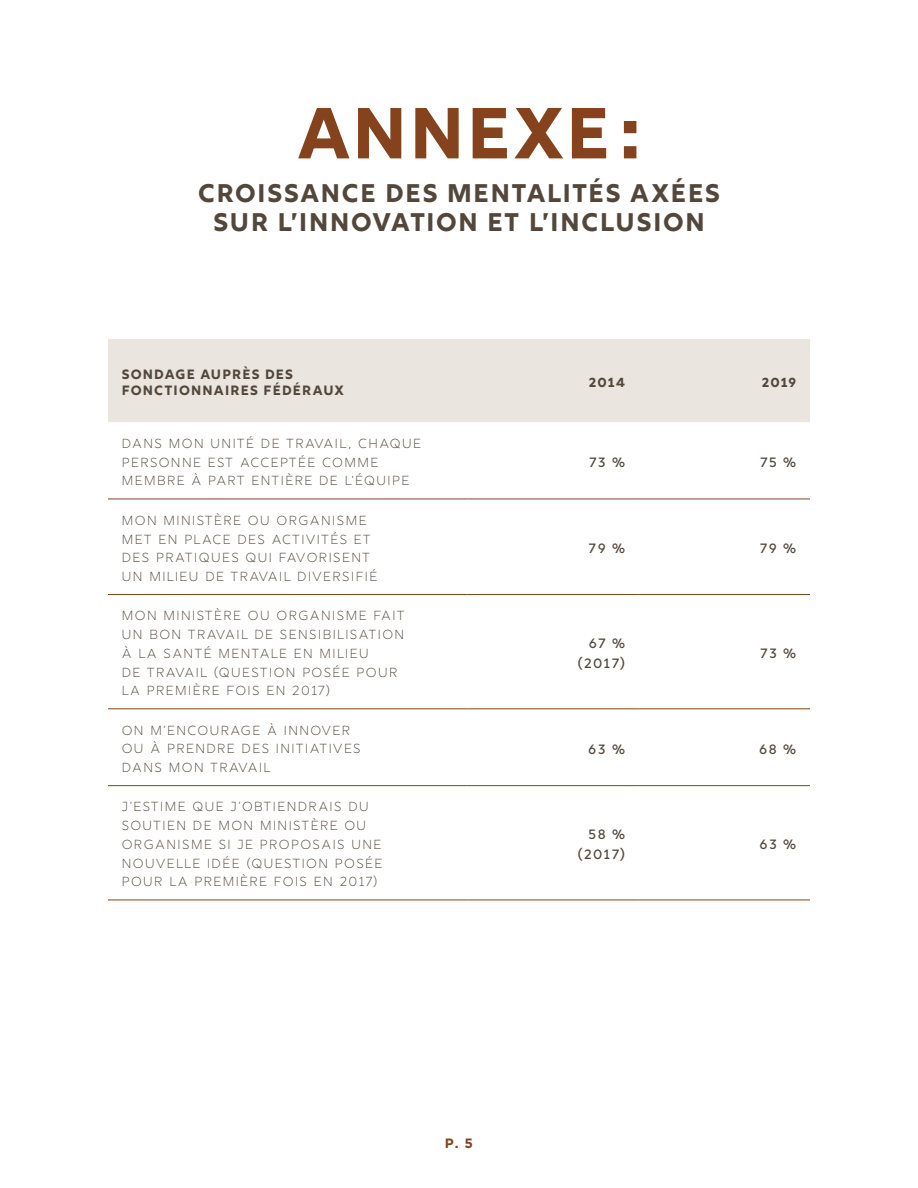
<style>
.page{position:relative;width:918px;height:1188px;background:#fff}
.page>*{position:absolute;margin:0;border:0;box-sizing:border-box;transform-origin:0 0}
.t1{font:72px "Rig Bold Face";letter-spacing:-.01em;color:#84431d}
.t2{font:25.5px/29px "Rig Bold Face";letter-spacing:.02em;color:#53473b;text-align:center}
.t3{font:13.5px/20.2px "Rig Medium Face";letter-spacing:.07em;color:#53473b;text-align:right}
.t4{font:13.5px/16.2px "Rig Bold Face";letter-spacing:.04em;color:#53473b}
.t5{font:700 13.5px "Gotham";color:#84431d}
.t6{font:13.2px/18.8px "Rig Light Face";letter-spacing:.06em;color:#53473b}
.t7{font:13.2px "Rig Bold Face";letter-spacing:.04em;color:#53473b}
</style>
<div class="page">
<div style="left:108px;top:339px;width:702px;height:83px;background:#eae6df"></div>
<hr style="left:108px;top:499px;width:360px;height:1px;background:#84431d">
<hr style="left:468px;top:499px;width:171px;height:1px;background:#84431d">
<hr style="left:639px;top:499px;width:171px;height:1px;background:#84431d">
<hr style="left:108px;top:594px;width:360px;height:1px;background:#84431d">
<hr style="left:468px;top:594px;width:171px;height:1px;background:#84431d">
<hr style="left:639px;top:594px;width:171px;height:1px;background:#84431d">
<hr style="left:108px;top:709px;width:360px;height:1px;background:#84431d">
<hr style="left:468px;top:709px;width:171px;height:1px;background:#84431d">
<hr style="left:639px;top:709px;width:171px;height:1px;background:#84431d">
<hr style="left:108px;top:785px;width:360px;height:1px;background:#84431d">
<hr style="left:468px;top:785px;width:171px;height:1px;background:#84431d">
<hr style="left:639px;top:785px;width:171px;height:1px;background:#84431d">
<hr style="left:108px;top:900px;width:360px;height:1px;background:#84431d">
<hr style="left:468px;top:900px;width:171px;height:1px;background:#84431d">
<hr style="left:639px;top:900px;width:171px;height:1px;background:#84431d">
<h1 class="t1" style="left:295px;top:89px;width:349px">ANNEXE :</h1>
<h2 class="t2" style="left:197px;top:181px;width:525px">CROISSANCE DES MENTALITÉS AXÉES<br>SUR L’INNOVATION ET L’INCLUSION</h2>
<p class="t4" style="left:122px;top:367px;width:224px">SONDAGE AUPRÈS DES<br>FONCTIONNAIRES FÉDÉRAUX</p>
<p class="t7" style="left:588px;top:374px;width:38px">2014</p>
<p class="t7" style="left:761px;top:374px;width:37px">2019</p>
<p class="t6" style="left:121px;top:435px;width:301px">DANS MON UNITÉ DE TRAVAIL, CHAQUE<br>PERSONNE EST ACCEPTÉE COMME<br>MEMBRE À PART ENTIÈRE DE L'ÉQUIPE</p>
<p class="t6" style="left:122px;top:512px;width:258px">MON MINISTÈRE OU ORGANISME<br>MET EN PLACE DES ACTIVITÉS ET<br>DES PRATIQUES QUI FAVORISENT<br>UN MILIEU DE TRAVAIL DIVERSIFIÉ</p>
<p class="t6" style="left:122px;top:608px;width:285px">MON MINISTÈRE OU ORGANISME FAIT<br>UN BON TRAVAIL DE SENSIBILISATION<br>À LA SANTÉ MENTALE EN MILIEU<br>DE TRAVAIL (QUESTION POSÉE POUR<br>LA PREMIÈRE FOIS EN 2017)</p>
<p class="t6" style="left:122px;top:722px;width:241px">ON M’ENCOURAGE À INNOVER<br>OU À PRENDRE DES INITIATIVES<br>DANS MON TRAVAIL</p>
<p class="t6" style="left:122px;top:799px;width:263px">J’ESTIME QUE J’OBTIENDRAIS DU<br>SOUTIEN DE MON MINISTÈRE OU<br>ORGANISME SI JE PROPOSAIS UNE<br>NOUVELLE IDÉE (QUESTION POSÉE<br>POUR LA PREMIÈRE FOIS EN 2017)</p>
<p class="t5" style="left:445px;top:1136px;width:30px">P. 5</p>
<p class="t3" style="left:589px;top:454px;width:38px">73 %</p>
<p class="t3" style="left:760px;top:454px;width:38px">75 %</p>
<p class="t3" style="left:589px;top:540px;width:38px">79 %</p>
<p class="t3" style="left:760px;top:540px;width:38px">79 %</p>
<p class="t3" style="left:577px;top:635px;width:49px">67 % (2017)</p>
<p class="t3" style="left:760px;top:645px;width:38px">73 %</p>
<p class="t3" style="left:588px;top:740px;width:39px">63 %</p>
<p class="t3" style="left:759px;top:740px;width:39px">68 %</p>
<p class="t3" style="left:577px;top:826px;width:49px">58 % (2017)</p>
<p class="t3" style="left:759px;top:836px;width:39px">63 %</p>
</div>
